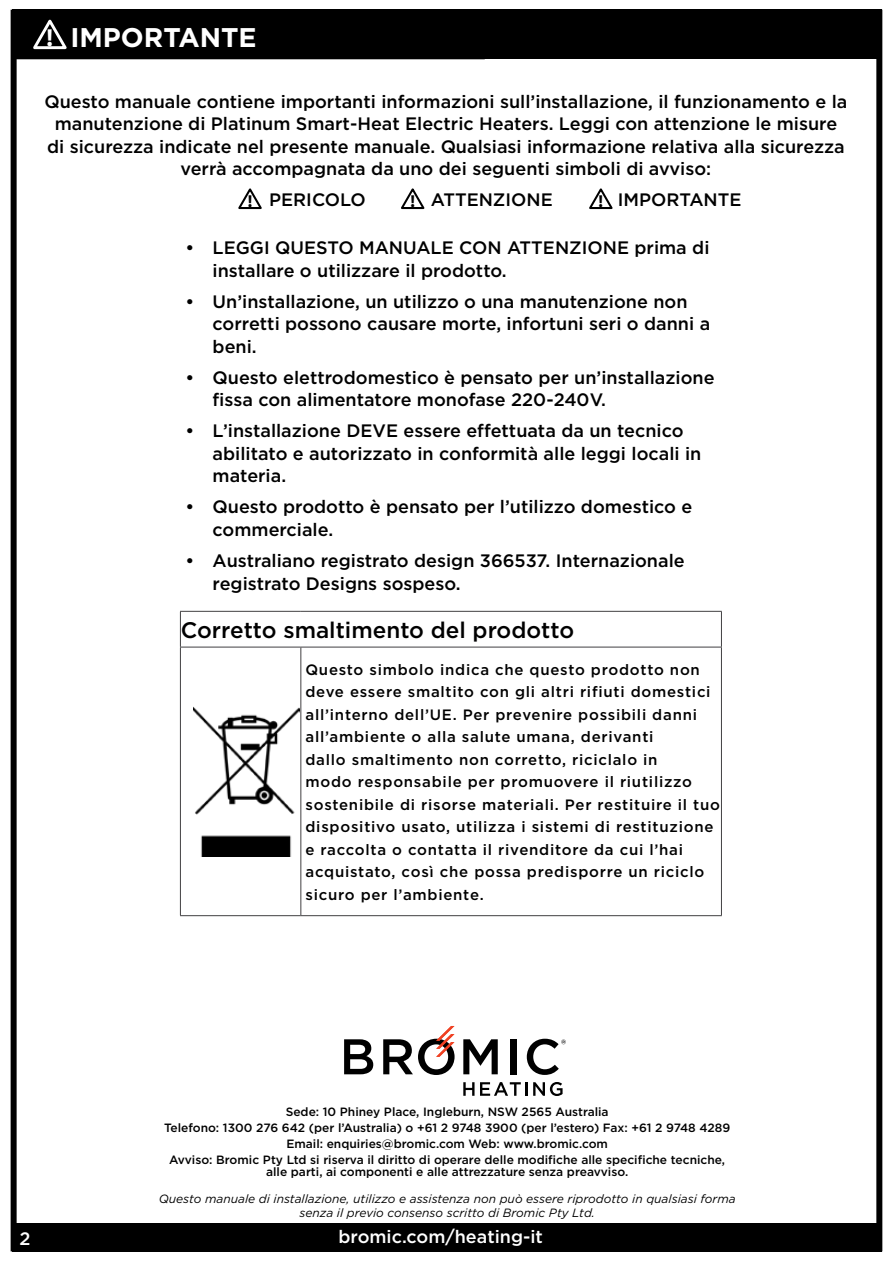
<style>
.page{position:relative;width:893px;height:1263px;background:#fff}
.page>*{position:absolute;margin:0;border:0;box-sizing:border-box;transform-origin:0 0}
.t1{font:700 27px "Gotham";color:#fff}
.t2{font:500 22.5px "Gotham";color:#000}
.t3{font:500 18px/22.5px "Gotham";color:#000}
.t4{font:500 18px "Gotham";color:#fff}
.t5{font:700 17.4px "Myriad";color:#000}
.t6{font:500 15px/22.5px "Gotham";letter-spacing:.05em;color:#000}
.t7{font:500 12px/16.2px "Gotham";color:#000;text-align:center}
.t8{font:italic 12px/13.5px "Gotham";color:#000;text-align:center}
.s1{font-family:"Myriad";font-size:24.75px}
</style>
<div class="page">
<div style="left:12px;top:1223px;width:870px;height:29px;background:#000"></div>
<div style="left:12px;top:9px;width:870px;height:50px;background:#000"></div>
<div style="left:11px;top:10px;width:871px;height:1241px;border:6px solid #000"></div>
<hr style="left:12px;top:56px;width:473px;height:3px;background:#000">
<svg style="left:33px;top:20px;width:34px;height:30px"></svg>
<svg style="left:238px;top:188px;width:24px;height:21px"></svg>
<svg style="left:401px;top:188px;width:24px;height:21px"></svg>
<svg style="left:589px;top:188px;width:24px;height:21px"></svg>
<svg style="left:344px;top:1039px;width:29px;height:35px"></svg>
<svg style="left:463px;top:1039px;width:35px;height:35px"></svg>
<div style="left:510px;top:1039px;width:6px;height:35px;background:#000"></div>
<svg style="left:527px;top:1039px;width:39px;height:36px"></svg>
<svg style="left:463px;top:1082px;width:11px;height:14px"></svg>
<svg style="left:480px;top:1082px;width:41px;height:14px"></svg>
<hr style="left:525px;top:1082px;width:3px;height:14px;background:#000">
<svg style="left:533px;top:1082px;width:30px;height:14px"></svg>
<svg style="left:383px;top:1026px;width:72px;height:49px"></svg>
<hr style="left:180px;top:612px;width:1px;height:35px;background:#414042">
<hr style="left:721px;top:612px;width:1px;height:35px;background:#414042">
<hr style="left:180px;top:647px;width:121px;height:1px;background:#414042">
<hr style="left:180px;top:647px;width:1px;height:268px;background:#414042">
<hr style="left:301px;top:647px;width:421px;height:1px;background:#414042">
<hr style="left:300px;top:647px;width:1px;height:268px;background:#414042">
<hr style="left:721px;top:647px;width:1px;height:268px;background:#414042">
<hr style="left:180px;top:611px;width:121px;height:1px;background:#414042">
<hr style="left:301px;top:611px;width:421px;height:1px;background:#414042">
<hr style="left:180px;top:915px;width:121px;height:1px;background:#414042">
<hr style="left:301px;top:915px;width:421px;height:1px;background:#414042">
<img style="left:194px;top:707px;width:105px;height:149px">
<h1 class="t1" style="left:47px;top:26px;width:212px"><span class="s1">!</span> IMPORTANTE</h1>
<p class="t3" style="left:44px;top:91px;width:805px;text-align:center">Questo manuale contiene importanti informazioni sull’installazione, il funzionamento e la manutenzione di Platinum Smart-Heat Electric Heaters. Leggi con attenzione le misure di sicurezza indicate nel presente manuale. Qualsiasi informazione relativa alla sicurezza verrà accompagnata da uno dei seguenti simboli di avviso:</p>
<p class="t3" style="left:269px;top:190px;width:98px">PERICOLO</p>
<p class="t3" style="left:431px;top:190px;width:124px">ATTENZIONE</p>
<p class="t3" style="left:618px;top:190px;width:125px">IMPORTANTE</p>
<p class="t3" style="left:213px;top:238px;width:498px;text-indent:-27px">• LEGGI QUESTO MANUALE CON ATTENZIONE prima di installare o utilizzare il prodotto.</p>
<p class="t3" style="left:213px;top:291px;width:499px;text-indent:-27px">• Un’installazione, un utilizzo o una manutenzione non corretti possono causare morte, infortuni seri o danni a beni.</p>
<p class="t3" style="left:213px;top:367px;width:503px;text-indent:-27px">• Questo elettrodomestico è pensato per un’installazione fissa con alimentatore monofase 220-240V.</p>
<p class="t3" style="left:213px;top:421px;width:490px;text-indent:-27px">• L’installazione DEVE essere effettuata da un tecnico abilitato e autorizzato in conformità alle leggi locali in materia.</p>
<p class="t3" style="left:213px;top:497px;width:481px;text-indent:-27px">• Questo prodotto è pensato per l’utilizzo domestico e commerciale.</p>
<p class="t3" style="left:213px;top:550px;width:474px;text-indent:-27px">• Australiano registrato design 366537. Internazionale registrato Designs sospeso.</p>
<p class="t5" style="left:248px;top:190px;width:6px">!</p>
<p class="t5" style="left:410px;top:190px;width:6px">!</p>
<p class="t5" style="left:598px;top:190px;width:6px">!</p>
<p class="t2" style="left:181px;top:620px;width:395px">Corretto smaltimento del prodotto</p>
<p class="t6" style="left:305px;top:659px;width:416px">Questo simbolo indica che questo prodotto non deve essere smaltito con gli altri rifiuti domestici all’interno dell’UE. Per prevenire possibili danni all’ambiente o alla salute umana, derivanti<br>dallo smaltimento non corretto, riciclalo in<br>modo responsabile per promuovere il riutilizzo sostenibile di risorse materiali. Per restituire il tuo dispositivo usato, utilizza i sistemi di restituzione e raccolta o contatta il rivenditore da cui l’hai acquistato, così che possa predisporre un riciclo sicuro per l’ambiente.</p>
<p class="t7" style="left:164px;top:1104px;width:568px">Sede: 10 Phiney Place, Ingleburn, NSW 2565 Australia<br>Telefono: 1300 276 642 (per l’Australia) o +61 2 9748 3900 (per l’estero) Fax: +61 2 9748 4289<br>Email: enquiries@bromic.com Web: www.bromic.com<br>Avviso: Bromic Pty Ltd si riserva il diritto di operare delle modifiche alle specifiche tecniche,</p>
<p class="t7" style="left:266px;top:1165px;width:364px">alle parti, ai componenti e alle attrezzature senza preavviso.</p>
<p class="t8" style="left:159px;top:1193px;width:578px">Questo manuale di installazione, utilizzo e assistenza non può essere riprodotto in qualsiasi forma senza il previo consenso scritto di Bromic Pty Ltd.</p>
<p class="t4" style="left:19px;top:1231px;width:13px">2</p>
<p class="t4" style="left:338px;top:1229px;width:206px">bromic.com/heating-it</p>
</div>
